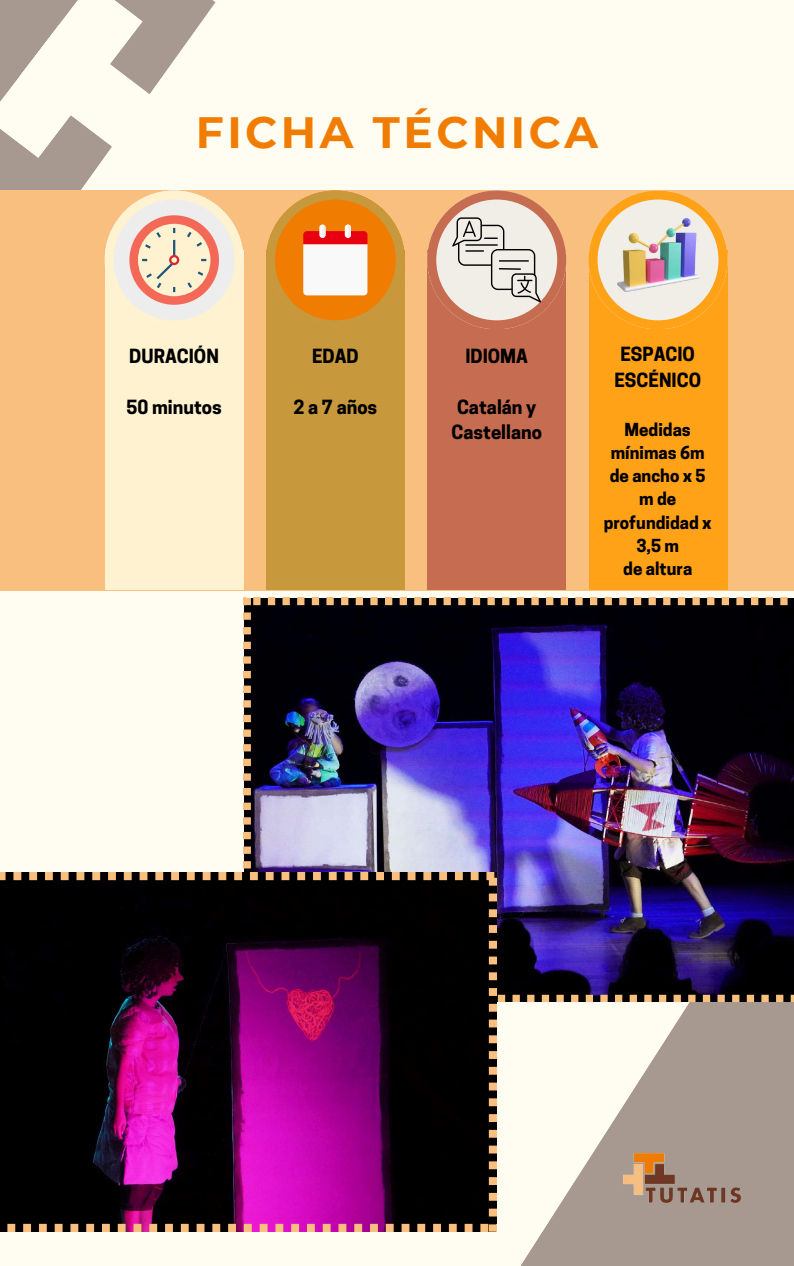
<style>
.page{position:relative;width:794px;height:1266px;background:#fff}
.page>*{position:absolute;margin:0;border:0;box-sizing:border-box;transform-origin:0 0}
.t1{font:700 43.8px "Montserrat";letter-spacing:.08em;color:#f07d02}
.t2{font:700 18.3px/25.3px "Cooper Hewitt";color:#000;text-align:center}
.t3{font:700 18.3px "Cooper Hewitt";letter-spacing:.1em;color:#000}
.t4{font:700 16.88px/23.1px "Cooper Hewitt";color:#000;text-align:center}
</style>
<div class="page">
<div style="left:0;top:0;width:793px;height:1266px;background:#fffdf1"></div>
<svg style="left:443px;top:1002px;width:350px;height:264px;fill:#a7998f"></svg>
<svg style="left:0;top:0;width:215px;height:190px"></svg>
<img style="left:623px;top:1153px;width:117px;height:49px">
<svg style="left:0;top:0;width:152px;height:158px"></svg>
<div style="left:0;top:190px;width:793px;height:400px;background:#f8bf7f"></div>
<div style="left:105px;top:250px;width:138px;height:340px;background:#fef2d0"></div>
<div style="left:266px;top:250px;width:138px;height:340px;background:#c8993c"></div>
<div style="left:427px;top:250px;width:139px;height:340px;background:#c66c50"></div>
<div style="left:588px;top:250px;width:139px;height:340px;background:#ffa217"></div>
<svg style="left:588px;top:190px;width:139px;height:139px"></svg>
<img style="left:617px;top:219px;width:82px;height:72px">
<svg style="left:105px;top:190px;width:138px;height:130px"></svg>
<div style="left:169px;top:255px;width:10px;height:10px;border:2px solid #d7282f;border-radius:50%"></div>
<svg style="left:266px;top:190px;width:138px;height:139px"></svg>
<svg style="left:427px;top:190px;width:139px;height:139px"></svg>
<img style="left:243px;top:598px;width:550px;height:404px">
<svg style="left:0;top:872px;width:496px;height:359px;background:#3b0830"></svg>
<h1 class="t1" style="left:196px;top:105px;width:403px">FICHA TÉCNICA</h1>
<p class="t2" style="left:129px;top:346px;width:91px">DURACIÓN</p>
<p class="t2" style="left:126px;top:397px;width:97px">50 minutos</p>
<p class="t2" style="left:312px;top:346px;width:48px">EDAD</p>
<p class="t3" style="left:293px;top:400px;width:85px">2a7años</p>
<p class="t2" style="left:465px;top:346px;width:64px">IDIOMA</p>
<p class="t2" style="left:451px;top:397px;width:92px">Catalán y<br>Castellano</p>
<p class="t2" style="left:614px;top:344px;width:88px">ESPACIO<br>ESCÉNICO</p>
<p class="t4" style="left:603px;top:420px;width:109px">Medidas mínimas 6m de ancho x 5 mde profundidad x<br>3,5 m<br>de altura</p>
</div>
